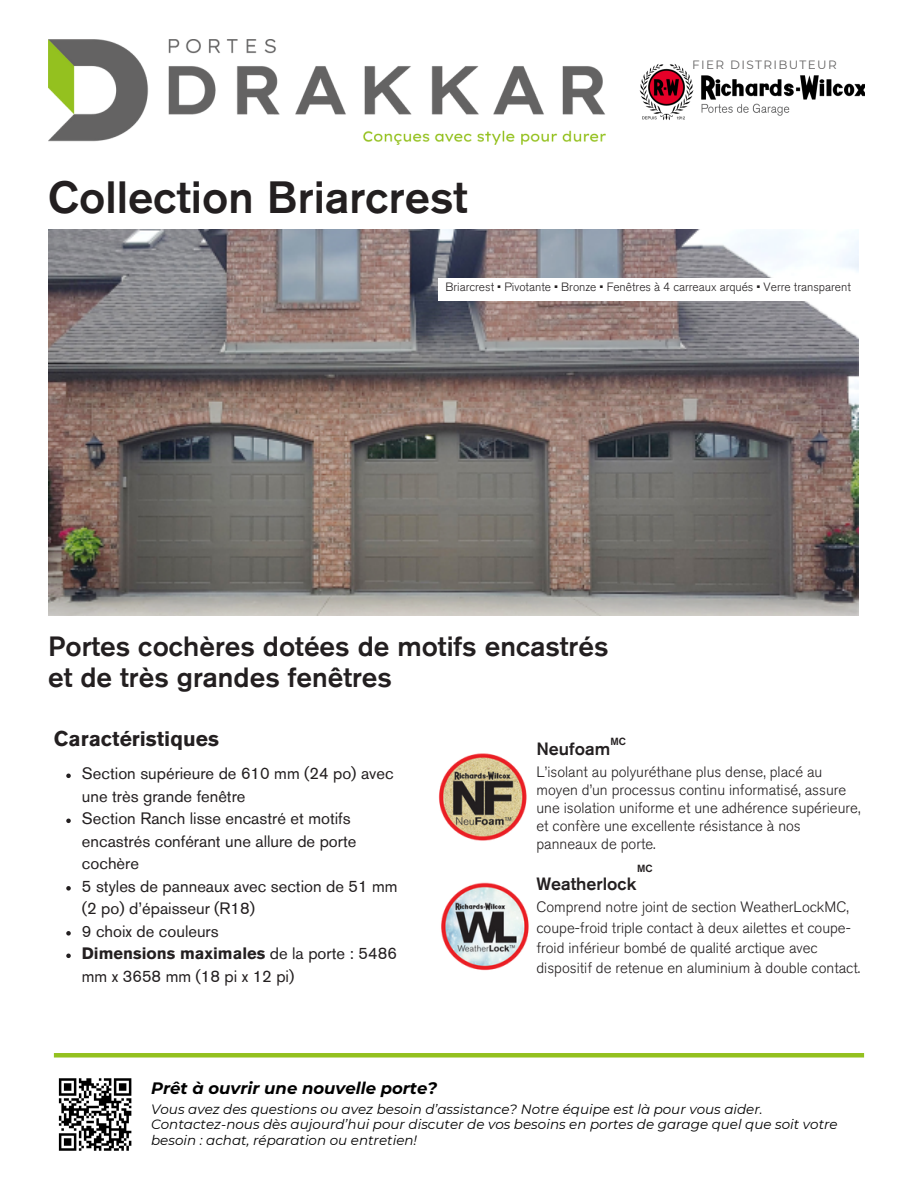
<style>
.page{position:relative;width:918px;height:1188px;background:#fff}
.page>*{position:absolute;margin:0;border:0;box-sizing:border-box;transform-origin:0 0}
.t1{font:500 45px "Akzidenz Grotesk Pro";color:#231f20}
.t2{font:500 27.75px/31.5px "Akzidenz Grotesk Pro";color:#231f20}
.t3{font:700 21px "Akzidenz Grotesk Pro";color:#231f20}
.t4{font:500 17.7px "Akzidenz Grotesk Pro";color:#231f20}
.t5{font:16.5px/22.5px "Akzidenz Grotesk Pro";color:#231f20}
.t6{font:italic 700 16.5px "Montserrat";color:#000}
.t7{font:300 15px/18px "Akzidenz Grotesk Pro";color:#231f20}
.t8{font:italic 13.5px/15.8px "Montserrat";color:#000}
.t9{font:300 12px "Akzidenz Grotesk Pro";color:#231f20}
.t10{font:12px "Montserrat";letter-spacing:.115em;color:#646363}
.t11{font:500 10.35px "Akzidenz Grotesk Pro";color:#231f20}
.s1{font-weight:700}
</style>
<div class="page">
<div style="left:54px;top:1053px;width:810px;height:5px;background:#94c11f"></div>
<svg style="left:58px;top:1078px;width:74px;height:73px"></svg>
<img style="left:639px;top:64px;width:226px;height:56px">
<img style="left:48px;top:40px;width:557px;height:104px">
<img style="left:438px;top:753px;width:89px;height:88px">
<img style="left:441px;top:882px;width:88px;height:89px">
<svg style="left:66px;top:774px;width:5px;height:4px"></svg>
<svg style="left:66px;top:819px;width:5px;height:4px"></svg>
<svg style="left:66px;top:886px;width:5px;height:5px"></svg>
<svg style="left:66px;top:931px;width:5px;height:5px"></svg>
<svg style="left:66px;top:954px;width:5px;height:4px"></svg>
<img style="left:48px;top:229px;width:810px;height:386px">
<div style="left:438px;top:278px;width:419px;height:23px;background:#fff"></div>
<p class="t1" style="left:48px;top:180px;width:421px">Collection Briarcrest</p>
<h6 class="t10" style="left:692px;top:58px;width:146px">FIER DISTRIBUTEUR</h6>
<h4 class="t9" style="left:445px;top:279px;width:407px">Briarcrest • Pivotante • Bronze • Fenêtres à 4 carreaux arqués • Verre transparent</h4>
<p class="t2" style="left:48px;top:633px;width:562px">Portes cochères dotées de motifs encastrés et de très grandes fenêtres</p>
<p class="t3" style="left:54px;top:731px;width:167px">Caractéristiques</p>
<h4 class="t5" style="left:82px;top:764px;width:313px">Section supérieure de 610 mm (24 po) avec une très grande fenêtre</h4>
<h6 class="t5" style="left:82px;top:809px;width:276px">Section Ranch lisse encastré et motifs encastrés conférant une allure de porte cochère</h6>
<p class="t5" style="left:82px;top:876px;width:317px">5 styles de panneaux avec section de 51 mm (2 po) d’épaisseur (R18)</p>
<p class="t5" style="left:82px;top:921px;width:138px">9 choix de couleurs</p>
<h4 class="t5" style="left:82px;top:944px;width:317px"><span class="s1">Dimensions maximales</span> de la porte : 5486 mm x 3658 mm (18 pi x 12 pi)</h4>
<p class="t11" style="left:610px;top:738px;width:17px">MC</p>
<p class="t7" style="left:536px;top:763px;width:326px">L’isolant au polyuréthane plus dense, placé au moyen d’un processus continu informatisé, assure une isolation uniforme et une adhérence supérieure, et confère une excellente résistance à nos panneaux de porte.</p>
<p class="t4" style="left:536px;top:742px;width:75px">Neufoam</p>
<p class="t11" style="left:637px;top:864px;width:17px">MC</p>
<p class="t4" style="left:536px;top:877px;width:101px">Weatherlock</p>
<p class="t7" style="left:536px;top:897px;width:325px;line-height:20.2px">Comprend notre joint de section WeatherLockMC, coupe-froid triple contact à deux ailettes et coupe&shy;froid inférieur bombé de qualité arctique avec dispositif de retenue en aluminium à double contact.</p>
<p class="t6" style="left:151px;top:1078px;width:288px">Prêt à ouvrir une nouvelle porte?</p>
<h1 class="t8" style="left:151px;top:1101px;width:688px">Vous avez des questions ou avez besoin d’assistance? Notre équipe est là pour vous aider.<br>Contactez-nous dès aujourd’hui pour discuter de vos besoins en portes de garage quel que soit votre besoin : achat, réparation ou entretien!</h1>
</div>
